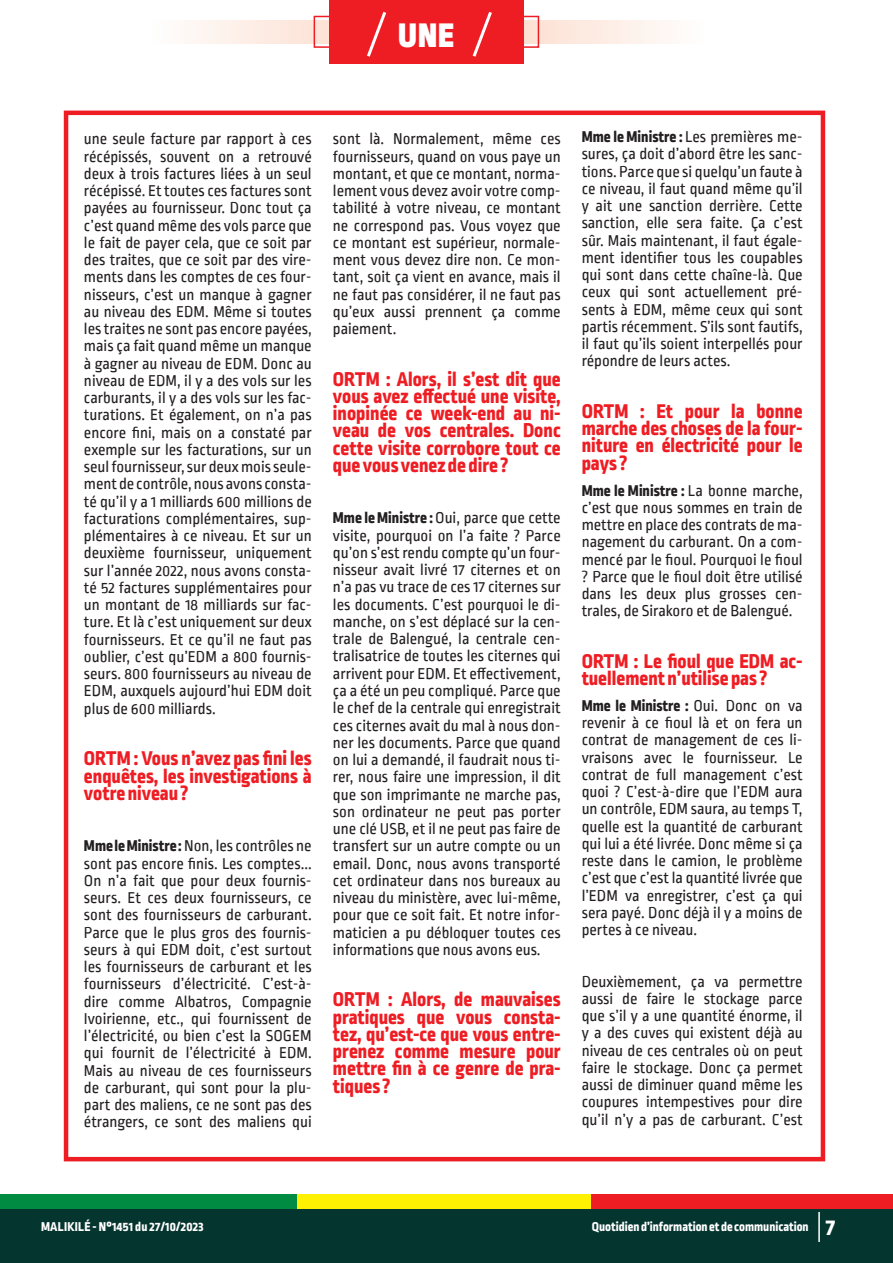
<style>
.page{position:relative;width:893px;height:1263px;background:#fff}
.page>*{position:absolute;margin:0;border:0;box-sizing:border-box;transform-origin:0 0}
.t1{font:900 36px "Ropa Sans Pro";color:#fff}
.t2{font:800 21px/17.2px "Ropa Sans Pro";color:#ee1d23;text-align:justify}
.t3{font:16.5px/17.2px "Ropa Sans PTT";color:#231f20;text-align:justify}
.t4{font:800 13.5px "Ropa Sans Pro";color:#fff}
.t5{font:800 13.5px "Ropa Sans Pro";letter-spacing:.02em;color:#fff}
.s1{font-family:"Ropa Sans Pro";font-weight:800}
.s2{font-size:24px}
</style>
<div class="page">
<div style="left:0;top:1195px;width:297px;height:17px;background:#008b43"></div>
<div style="left:297px;top:1195px;width:297px;height:17px;background:#fff101"></div>
<div style="left:592px;top:1195px;width:301px;height:17px;background:#ee1d23"></div>
<div style="left:0;top:1209px;width:893px;height:54px;background:#05352f"></div>
<hr style="left:818px;top:1212px;width:2px;height:30px;background:#fff">
<div style="left:64px;top:111px;width:761px;height:1050px;border:4px solid #ee1d23"></div>
<svg style="left:191px;top:21px;width:476px;height:23px"></svg>
<div style="left:314px;top:16px;width:225px;height:32px;border:2px solid #ee1d23"></div>
<div style="left:329px;top:0;width:195px;height:64px;background:#ee1d23"></div>
<svg style="left:367px;top:11px;width:19px;height:46px"></svg>
<svg style="left:472px;top:11px;width:20px;height:46px"></svg>
<p class="t1" style="left:398px;top:13px;width:57px">UNE</p>
<p class="t3" style="left:84px;top:131px;width:229px">une seule facture par rapport à ces récépissés, souvent on a retrouvé deux à trois factures liées à un seul récépissé. Et toutes ces factures sont payées au fournisseur. Donc tout ça c’est quand même des vols parce que le fait de payer cela, que ce soit par des traites, que ce soit par des vire&shy;ments dans les comptes de ces four&shy;nisseurs, c’est un manque à gagner au niveau des EDM. Même si toutes les traites ne sont pas encore payées, mais ça fait quand même un manque à gagner au niveau de EDM. Donc au niveau de EDM, il y a des vols sur les carburants, il y a des vols sur les fac&shy;turations. Et également, on n’a pas encore fini, mais on a constaté par exemple sur les facturations, sur un seul fournisseur, sur deux mois seule&shy;ment de contrôle, nous avons consta&shy;té qu’il y a 1 milliards 600 millions de facturations complémentaires, sup&shy;plémentaires à ce niveau. Et sur un deuxième fournisseur, uniquement sur l’année 2022, nous avons consta&shy;té 52 factures supplémentaires pour un montant de 18 milliards sur fac&shy;ture. Et là c’est uniquement sur deux fournisseurs. Et ce qu’il ne faut pas oublier, c’est qu’EDM a 800 fournis&shy;seurs. 800 fournisseurs au niveau de EDM, auxquels aujourd’hui EDM doit plus de 600 milliards.</p>
<p class="t2" style="left:84px;top:751px;width:229px">ORTM : Vous n’avez pas fini les enquêtes, les investigations à votre niveau ?</p>
<p class="t3" style="left:84px;top:838px;width:229px"><span class="s1">Mme le Ministre :</span> Non, les contrôles ne sont pas encore finis. Les comptes...<br>On n’a fait que pour deux fournis&shy;seurs. Et ces deux fournisseurs, ce sont des fournisseurs de carburant.<br>Parce que le plus gros des fournis&shy;seurs à qui EDM doit, c’est surtout les fournisseurs de carburant et les fournisseurs d’électricité. C’est-à&shy;dire comme Albatros, Compagnie Ivoirienne, etc., qui fournissent de l’électricité, ou bien c’est la SOGEM qui fournit de l’électricité à EDM.<br>Mais au niveau de ces fournisseurs de carburant, qui sont pour la plu&shy;part des maliens, ce ne sont pas des étrangers, ce sont des maliens qui</p>
<p class="t3" style="left:333px;top:131px;width:229px">sont là. Normalement, même ces fournisseurs, quand on vous paye un montant, et que ce montant, norma&shy;lement vous devez avoir votre comp&shy;tabilité à votre niveau, ce montant ne correspond pas. Vous voyez que ce montant est supérieur, normale&shy;ment vous devez dire non. Ce mon&shy;tant, soit ça vient en avance, mais il ne faut pas considérer, il ne faut pas qu’eux aussi prennent ça comme paiement.</p>
<p class="t2" style="left:333px;top:371px;width:229px">ORTM : Alors, il s’est dit que vous avez effectué une visite, inopinée ce week-end au ni&shy;veau de vos centrales. Donc cette visite corrobore tout ce que vous venez de dire ?</p>
<p class="t3" style="left:333px;top:510px;width:229px"><span class="s1">Mme le Ministre :</span> Oui, parce que cette visite, pourquoi on l’a faite ? Parce qu’on s’est rendu compte qu’un four&shy;nisseur avait livré 17 citernes et on n’a pas vu trace de ces 17 citernes sur les documents. C’est pourquoi le di&shy;manche, on s’est déplacé sur la cen&shy;trale de Balengué, la centrale cen&shy;tralisatrice de toutes les citernes qui arrivent pour EDM. Et effectivement, ça a été un peu compliqué. Parce que le chef de la centrale qui enregistrait ces citernes avait du mal à nous don&shy;ner les documents. Parce que quand on lui a demandé, il faudrait nous ti&shy;rer, nous faire une impression, il dit que son imprimante ne marche pas, son ordinateur ne peut pas porter une clé USB, et il ne peut pas faire de transfert sur un autre compte ou un email. Donc, nous avons transporté cet ordinateur dans nos bureaux au niveau du ministère, avec lui-même, pour que ce soit fait. Et notre infor&shy;maticien a pu débloquer toutes ces informations que nous avons eus.</p>
<p class="t2" style="left:333px;top:992px;width:229px">ORTM : Alors, de mauvaises pratiques que vous consta&shy;tez, qu’est-ce que vous entre&shy;prenez comme mesure pour mettre fin à ce genre de pra&shy;tiques ?</p>
<p class="t3" style="left:582px;top:129px;width:222px"><span class="s1">Mme le Ministre :</span> Les premières me&shy;sures, ça doit d’abord être les sanc&shy;tions. Parce que si quelqu’un faute à ce niveau, il faut quand même qu’il y ait une sanction derrière. Cette sanction, elle sera faite. Ça c’est sûr. Mais maintenant, il faut égale&shy;ment identifier tous les coupables qui sont dans cette chaîne-là. Que ceux qui sont actuellement pré&shy;sents à EDM, même ceux qui sont partis récemment. S’ils sont fautifs, il faut qu’ils soient interpellés pour répondre de leurs actes.</p>
<p class="t2" style="left:582px;top:404px;width:222px">ORTM : Et pour la bonne marche des choses de la four&shy;niture en électricité pour le pays ?</p>
<p class="t3" style="left:582px;top:482px;width:222px"><span class="s1">Mme le Ministre :</span> La bonne marche, c’est que nous sommes en train de mettre en place des contrats de ma&shy;nagement du carburant. On a com&shy;mencé par le fioul. Pourquoi le fioul ? Parce que le fioul doit être utilisé dans les deux plus grosses cen&shy;trales, de Sirakoro et de Balengué.</p>
<p class="t2" style="left:582px;top:653px;width:222px">ORTM : Le fioul que EDM ac&shy;tuellement n’utilise pas ?</p>
<p class="t3" style="left:582px;top:698px;width:222px"><span class="s1">Mme le Ministre :</span> Oui. Donc on va revenir à ce fioul là et on fera un contrat de management de ces li&shy;vraisons avec le fournisseur. Le contrat de full management c’est quoi ? C’est-à-dire que l’EDM aura un contrôle, EDM saura, au temps T, quelle est la quantité de carburant qui lui a été livrée. Donc même si ça reste dans le camion, le problème c’est que c’est la quantité livrée que l’EDM va enregistrer, c’est ça qui sera payé. Donc déjà il y a moins de pertes à ce niveau.</p>
<p class="t3" style="left:582px;top:973px;width:222px">Deuxièmement, ça va permettre aussi de faire le stockage parce que s’il y a une quantité énorme, il y a des cuves qui existent déjà au niveau de ces centrales où on peut faire le stockage. Donc ça permet aussi de diminuer quand même les coupures intempestives pour dire qu’il n’y a pas de carburant. C’est</p>
<p class="t5" style="left:41px;top:1219px;width:164px">MALIKILÉ - N°1451 du 27/10/2023</p>
<p class="t4" style="left:592px;top:1219px;width:245px">Quotidien d’information et de communication <span class="s2">7</span></p>
</div>
